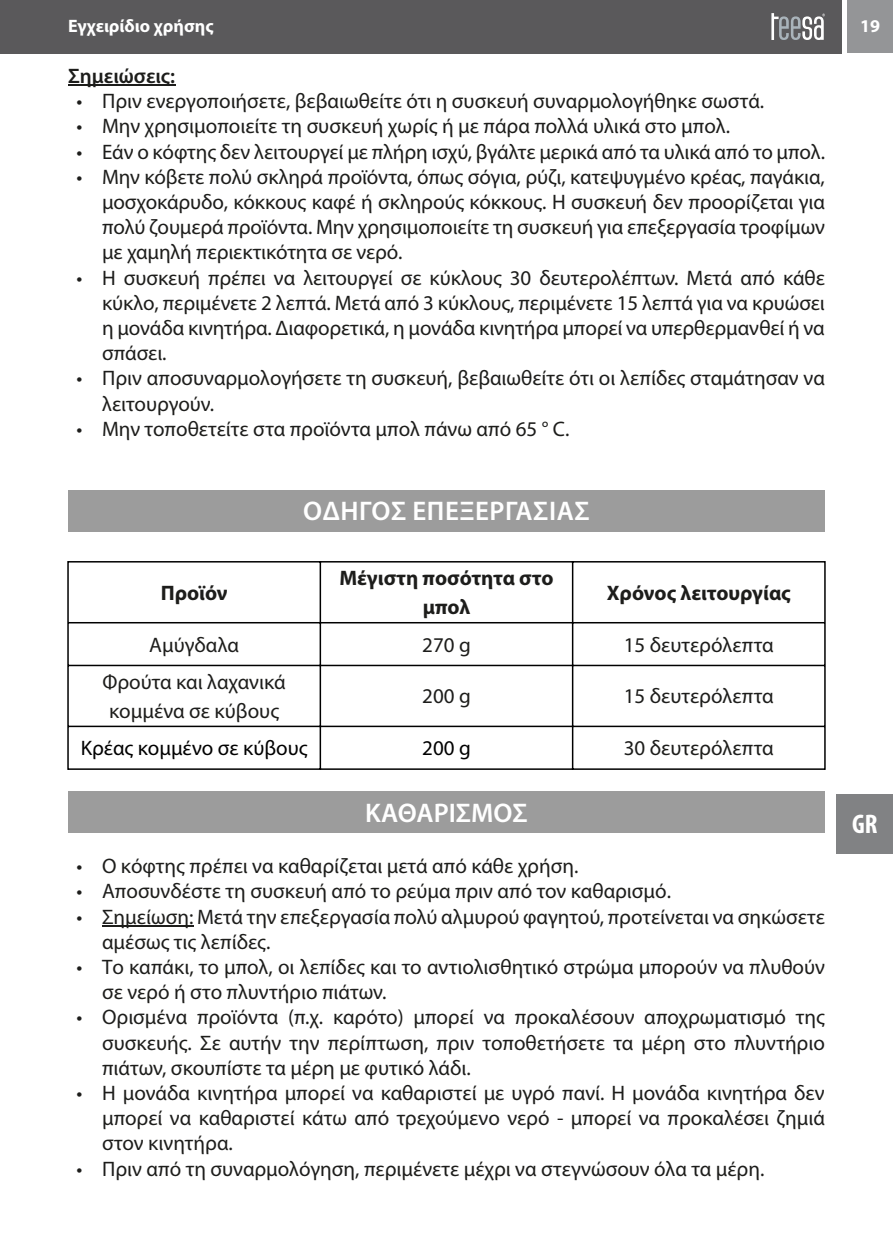
<style>
.page{position:relative;width:893px;height:1259px;background:#fff}
.page>*{position:absolute;margin:0;border:0;box-sizing:border-box;transform-origin:0 0}
.t1{font:600 27px "Myriad Pro";letter-spacing:.02em;color:#fff}
.t2{font:600 27px "Myriad Pro";color:#fff}
.t3{font:700 condensed 27px "Myriad Pro";color:#fff}
.t4{font:21px/25.2px "Myriad Pro";color:#1d1d1b;text-align:justify}
.t5{font:700 21px/29.1px "Myriad Pro";color:#1d1d1b;text-align:center}
.t6{font:21px "Myriad Pro";color:#000}
.t7{font:600 21px "Myriad Pro";color:#1d1d1b}
.t8{font:700 18px "Myriad Pro";color:#fff}
</style>
<div class="page">
<div style="left:0;top:0;width:841px;height:53px;background:#5a595b"></div>
<div style="left:847px;top:0;width:46px;height:53px;background:#949597"></div>
<svg style="left:771px;top:13px;width:54px;height:27px"></svg>
<div style="left:837px;top:794px;width:56px;height:60px;background:#818284"></div>
<hr style="left:68px;top:85px;width:107px;height:1px;background:#1d1d1b">
<div style="left:68px;top:490px;width:757px;height:42px;background:#9c9c9c"></div>
<div style="left:68px;top:791px;width:757px;height:42px;background:#9c9c9c"></div>
<hr style="left:67px;top:561px;width:2px;height:209px;background:#000">
<hr style="left:824px;top:561px;width:2px;height:209px;background:#000">
<hr style="left:320px;top:562px;width:1px;height:207px;background:#000">
<hr style="left:572px;top:562px;width:1px;height:207px;background:#000">
<hr style="left:68px;top:561px;width:757px;height:1px;background:#000">
<hr style="left:68px;top:622px;width:757px;height:1px;background:#000">
<hr style="left:68px;top:665px;width:757px;height:1px;background:#000">
<hr style="left:68px;top:725px;width:757px;height:2px;background:#000">
<hr style="left:68px;top:768px;width:757px;height:2px;background:#000">
<hr style="left:102px;top:925px;width:91px;height:1px;background:#1d1d1b">
<p class="t8" style="left:68px;top:17px;width:147px">Εγχειρίδιο χρήσης</p>
<p class="t8" style="left:860px;top:17px;width:21px">19</p>
<p class="t7" style="left:68px;top:64px;width:109px">Σημειώσεις:</p>
<p class="t4" style="left:77px;top:89px;width:689px">• Πριν ενεργοποιήσετε, βεβαιωθείτε ότι η συσκευή συναρμολογήθηκε σωστά.</p>
<p class="t4" style="left:77px;top:114px;width:655px">• Μην χρησιμοποιείτε τη συσκευή χωρίς ή με πάρα πολλά υλικά στο μπολ.</p>
<p class="t4" style="left:77px;top:140px;width:750px">• Εάν ο κόφτης δεν λειτουργεί με πλήρη ισχύ, βγάλτε μερικά από τα υλικά από το μπολ.</p>
<p class="t4" style="left:102px;top:165px;width:724px;text-indent:-26px">• Μην κόβετε πολύ σκληρά προϊόντα, όπως σόγια, ρύζι, κατεψυγμένο κρέας, παγάκια, μοσχοκάρυδο, κόκκους καφέ ή σκληρούς κόκκους. Η συσκευή δεν προορίζεται για πολύ ζουμερά προϊόντα. Μην χρησιμοποιείτε τη συσκευή για επεξεργασία τροφίμων με χαμηλή περιεκτικότητα σε νερό.</p>
<p class="t4" style="left:102px;top:266px;width:724px;text-indent:-26px">• Η συσκευή πρέπει να λειτουργεί σε κύκλους 30 δευτερολέπτων. Μετά από κάθε κύκλο, περιμένετε 2 λεπτά. Μετά από 3 κύκλους, περιμένετε 15 λεπτά για να κρυώσει η μονάδα κινητήρα. Διαφορετικά, η μονάδα κινητήρα μπορεί να υπερθερμανθεί ή να σπάσει.</p>
<p class="t4" style="left:102px;top:366px;width:724px;text-indent:-26px">• Πριν αποσυναρμολογήσετε τη συσκευή, βεβαιωθείτε ότι οι λεπίδες σταμάτησαν να λειτουργούν.</p>
<p class="t4" style="left:77px;top:417px;width:494px">• Μην τοποθετείτε στα προϊόντα μπολ πάνω από 65 ° C.</p>
<p class="t5" style="left:161px;top:579px;width:69px">Προϊόν</p>
<p class="t1" style="left:303px;top:496px;width:288px">ΟΔΗΓΟΣ ΕΠΕΞΕΡΓΑΣΙΑΣ</p>
<p class="t5" style="left:339px;top:564px;width:216px">Μέγιστη ποσότητα στο μπολ</p>
<p class="t5" style="left:607px;top:579px;width:186px">Χρόνος λειτουργίας</p>
<p class="t4" style="left:149px;top:632px;width:91px">Αμύγδαλα</p>
<p class="t4" style="left:422px;top:632px;width:50px">270 g</p>
<p class="t4" style="left:624px;top:632px;width:151px">15 δευτερόλεπτα</p>
<p class="t4" style="left:103px;top:668px;width:185px;line-height:29.1px;text-align:center">Φρούτα και λαχανικά κομμένα σε κύβους</p>
<p class="t4" style="left:422px;top:684px;width:50px">200 g</p>
<p class="t4" style="left:624px;top:684px;width:151px">15 δευτερόλεπτα</p>
<p class="t6" style="left:81px;top:738px;width:228px">Κρέας κομμένο σε κύβους</p>
<p class="t6" style="left:422px;top:738px;width:50px">200 g</p>
<p class="t4" style="left:624px;top:736px;width:151px">30 δευτερόλεπτα</p>
<p class="t2" style="left:365px;top:797px;width:164px">ΚΑΘΑΡΙΣΜΟΣ</p>
<p class="t4" style="left:77px;top:854px;width:503px">• Ο κόφτης πρέπει να καθαρίζεται μετά από κάθε χρήση.</p>
<p class="t4" style="left:77px;top:879px;width:596px">• Αποσυνδέστε τη συσκευή από το ρεύμα πριν από τον καθαρισμό.</p>
<p class="t4" style="left:102px;top:904px;width:724px;text-indent:-26px">• Σημείωση: Μετά την επεξεργασία πολύ αλμυρού φαγητού, προτείνεται να σηκώσετε αμέσως τις λεπίδες.</p>
<p class="t4" style="left:102px;top:955px;width:724px;text-indent:-26px">• Το καπάκι, το μπολ, οι λεπίδες και το αντιολισθητικό στρώμα μπορούν να πλυθούν σε νερό ή στο πλυντήριο πιάτων.</p>
<p class="t4" style="left:102px;top:1005px;width:724px;text-indent:-26px">• Ορισμένα προϊόντα (π.χ. καρότο) μπορεί να προκαλέσουν αποχρωματισμό της συσκευής. Σε αυτήν την περίπτωση, πριν τοποθετήσετε τα μέρη στο πλυντήριο πιάτων, σκουπίστε τα μέρη με φυτικό λάδι.</p>
<p class="t4" style="left:102px;top:1081px;width:724px;text-indent:-26px">• Η μονάδα κινητήρα μπορεί να καθαριστεί με υγρό πανί. Η μονάδα κινητήρα δεν μπορεί να καθαριστεί κάτω από τρεχούμενο νερό - μπορεί να προκαλέσει ζημιά στον κινητήρα.</p>
<p class="t4" style="left:77px;top:1156px;width:689px">• Πριν από τη συναρμολόγηση, περιμένετε μέχρι να στεγνώσουν όλα τα μέρη.</p>
<p class="t3" style="left:852px;top:807px;width:27px">GR</p>
</div>
